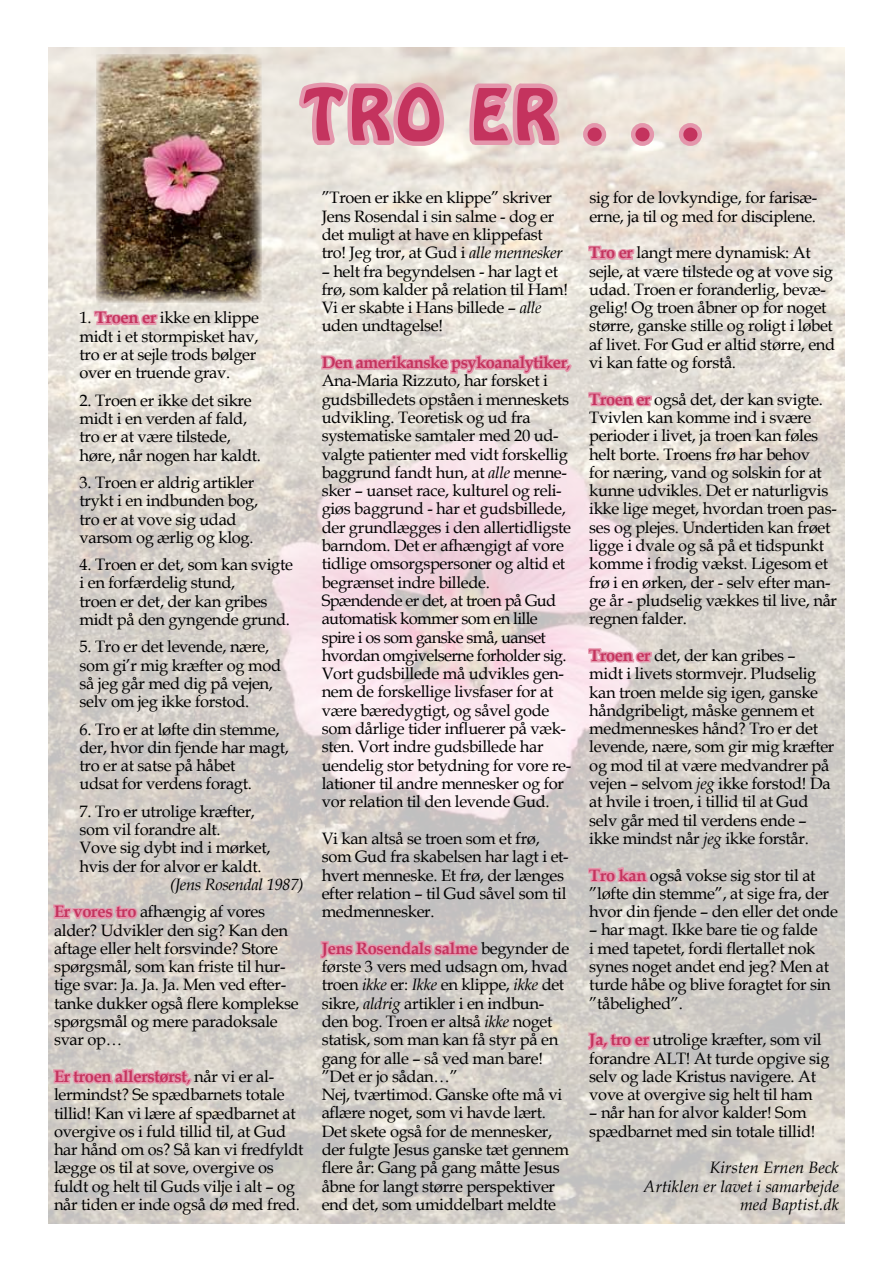
<style>
.page{position:relative;width:893px;height:1263px;background:#fff}
.page>*{position:absolute;margin:0;border:0;box-sizing:border-box;transform-origin:0 0}
.t1{font:63px "Hobo Std";color:#c4335e}
.t2{font:16.5px/18.3px "Book Antiqua";letter-spacing:-.02em;color:#000}
.t3{font:italic 16.5px/18.3px "Book Antiqua";color:#000;text-align:right}
.t4{font:italic 16.5px/27.3px "Book Antiqua";letter-spacing:-.02em;color:#000}
.s1{font-weight:700;color:#c4335e}
.s2{font-weight:700;font-style:normal;color:#c4335e}
.s3{font-style:normal}
.s4{color:#c4335e}
.s5{font-style:italic}
</style>
<div class="page">
<img style="left:49px;top:47px;width:795px;height:1177px">
<svg style="left:319px;top:352px;width:255px;height:27px;background:#e3c0c5"></svg>
<svg style="left:319px;top:938px;width:161px;height:27px;background:#d3b2b9"></svg>
<svg style="left:293px;top:78px;width:156px;height:72px;background:#e6b9c1"></svg>
<svg style="left:465px;top:79px;width:99px;height:70px;background:#e5b1bb"></svg>
<div style="left:583px;top:123px;width:23px;height:23px;border:9px solid #e496ac;border-radius:50%"></div>
<div style="left:631px;top:123px;width:23px;height:23px;border:9px solid #e496ac;border-radius:50%"></div>
<div style="left:679px;top:123px;width:23px;height:23px;border:9px solid #e496ac;border-radius:50%"></div>
<svg style="left:92px;top:309px;width:68px;height:25px;background:#e5c5c8"></svg>
<svg style="left:52px;top:903px;width:88px;height:20px;background:#d8b0b8"></svg>
<svg style="left:52px;top:1066px;width:142px;height:27px;background:#dcbabd"></svg>
<svg style="left:587px;top:244px;width:49px;height:19px"></svg>
<svg style="left:587px;top:390px;width:67px;height:26px;background:#e8c9cc"></svg>
<svg style="left:587px;top:647px;width:67px;height:25px;background:#ecc5cf"></svg>
<svg style="left:587px;top:866px;width:62px;height:25px;background:#d6b4ba"></svg>
<svg style="left:586px;top:1031px;width:66px;height:21px"></svg>
<img style="left:96px;top:54px;width:165px;height:248px">
<h1 class="t1" style="left:304px;top:71px;width:397px">TRO ER . . .</h1>
<p class="t2" style="left:80px;top:308px;width:181px">1. <span class="s1">Troen er</span> ikke en klippe midt i et stormpisket hav, tro er at sejle trods bølger over en truende grav.</p>
<p class="t2" style="left:80px;top:391px;width:183px">2. Troen er ikke det sikre midt i en verden af fald, tro er at være tilstede, høre, når nogen har kaldt.</p>
<p class="t2" style="left:80px;top:473px;width:180px">3. Troen er aldrig artikler trykt i en indbunden bog, tro er at vove sig udad varsom og ærlig og klog.</p>
<p class="t2" style="left:80px;top:555px;width:215px">4. Troen er det, som kan svigte i en forfærdelig stund,<br>troen er det, der kan gribes midt på den gyngende grund.</p>
<p class="t2" style="left:80px;top:637px;width:203px">5. Tro er det levende, nære, som gi’r mig kræfter og mod så jeg går med dig på vejen, selv om jeg ikke forstod.</p>
<p class="t2" style="left:80px;top:719px;width:211px">6. Tro er at løfte din stemme, der, hvor din fjende har magt, tro er at satse på håbet<br>udsat for verdens foragt.</p>
<p class="t2" style="left:80px;top:802px;width:193px">7. Tro er utrolige kræfter, som vil forandre alt.<br>Vove sig dybt ind i mørket, hvis der for alvor er kaldt.</p>
<p class="t4" style="left:54px;top:870px;width:251px;text-indent:116px">(Jens Rosendal 1987)<br><span class="s2">Er vores tro</span> <span class="s3">afhængig af vores</span></p>
<p class="t2" style="left:54px;top:920px;width:246px">alder? Udvikler den sig? Kan den aftage eller helt forsvinde? Store spørgsmål, som kan friste til hur&shy;tige svar: Ja. Ja. Ja. Men ved efter&shy;tanke dukker også flere komplekse spørgsmål og mere paradoksale svar op…</p>
<p class="t2" style="left:54px;top:1067px;width:251px"><span class="s1">Er troen allerstørst</span><span class="s4">,</span> når vi er al&shy;lermindst? Se spædbarnets totale tillid! Kan vi lære af spædbarnet at overgive os i fuld tillid til, at Gud har hånd om os? Så kan vi fredfyldt lægge os til at sove, overgive os fuldt og helt til Guds vilje i alt – og når tiden er inde også dø med fred.</p>
<p class="t2" style="left:322px;top:188px;width:242px">”Troen er ikke en klippe” skriver Jens Rosendal i sin salme - dog er det muligt at have en klippefast tro! Jeg tror, at Gud i <span class="s5">alle mennesker</span></p>
<p class="t2" style="left:322px;top:261px;width:248px">– helt fra begyndelsen - har lagt et frø, som kalder på relation til Ham!<br>Vi er skabte i Hans billede – <span class="s5">alle </span>uden undtagelse!</p>
<p class="t2" style="left:322px;top:353px;width:251px"><span class="s1">Den amerikanske psykoanalytiker</span><span class="s4">, </span>Ana-Maria Rizzuto, har forsket i gudsbilledets opståen i menneskets udvikling. Teoretisk og ud fra systematiske samtaler med 20 ud&shy;valgte patienter med vidt forskellig baggrund fandt hun, at <span class="s5">alle</span> menne&shy;sker – uanset race, kulturel og reli&shy;giøs baggrund - har et gudsbillede, der grundlægges i den allertidligste barndom. Det er afhængigt af vore tidlige omsorgspersoner og altid et begrænset indre billede.<br>Spændende er det, at troen på Gud automatisk kommer som en lille spire i os som ganske små, uanset hvordan omgivelserne forholder sig.<br>Vort gudsbillede må udvikles gen&shy;nem de forskellige livsfaser for at være bæredygtigt, og såvel gode som dårlige tider influerer på væk&shy;sten. Vort indre gudsbillede har uendelig stor betydning for vore re&shy;lationer til andre mennesker og for vor relation til den levende Gud.</p>
<p class="t2" style="left:322px;top:829px;width:249px">Vi kan altså se troen som et frø, som Gud fra skabelsen har lagt i et&shy;hvert menneske. Et frø, der længes efter relation – til Gud såvel som til medmennesker.</p>
<p class="t2" style="left:322px;top:939px;width:249px"><span class="s1">Jens Rosendals salme</span> begynder de første 3 vers med udsagn om, hvad troen <span class="s5">ikke</span> er: <span class="s5">Ikke</span> en klippe, <span class="s5">ikke</span> det sikre, <span class="s5">aldrig</span> artikler i en indbun&shy;den bog. Troen er altså <span class="s5">ikke</span> noget statisk, som man kan få styr på en gang for alle – så ved man bare! ”Det er jo sådan…”<br>Nej, tværtimod. Ganske ofte må vi aflære noget, som vi havde lært.<br>Det skete også for de mennesker, der fulgte Jesus ganske tæt gennem flere år: Gang på gang måtte Jesus åbne for langt større perspektiver end det, som umiddelbart meldte</p>
<p class="t2" style="left:589px;top:188px;width:229px">sig for de lovkyndige, for farisæ&shy;erne, ja til og med for disciplene.</p>
<p class="t2" style="left:589px;top:243px;width:247px"><span class="s1">Tro er</span> langt mere dynamisk: At sejle, at være tilstede og at vove sig udad. Troen er foranderlig, bevæ&shy;gelig! Og troen åbner op for noget større, ganske stille og roligt i løbet af livet. For Gud er altid større, end vi kan fatte og forstå.</p>
<p class="t2" style="left:589px;top:390px;width:249px"><span class="s1">Troen er</span> også det, der kan svigte.<br>Tvivlen kan komme ind i svære perioder i livet, ja troen kan føles helt borte. Troens frø har behov<br>for næring, vand og solskin for at kunne udvikles. Det er naturligvis ikke lige meget, hvordan troen pas&shy;ses og plejes. Undertiden kan frøet ligge i dvale og så på et tidspunkt komme i frodig vækst. Ligesom et frø i en ørken, der - selv efter man&shy;ge år - pludselig vækkes til live, når regnen falder.</p>
<p class="t2" style="left:589px;top:646px;width:247px"><span class="s1">Troen er</span> det, der kan gribes –<br>midt i livets stormvejr. Pludselig kan troen melde sig igen, ganske håndgribeligt, måske gennem et medmenneskes hånd? Tro er det levende, nære, som gir mig kræfter og mod til at være medvandrer på vejen – selvom <span class="s5">jeg</span> ikke forstod! Da at hvile i troen, i tillid til at Gud selv går med til verdens ende – ikke mindst når <span class="s5">jeg</span> ikke forstår.</p>
<p class="t2" style="left:589px;top:865px;width:250px"><span class="s1">Tro kan</span> også vokse sig stor til at ”løfte din stemme”, at sige fra, der hvor din fjende – den eller det onde</p>
<p class="t2" style="left:589px;top:920px;width:243px">– har magt. Ikke bare tie og falde<br>i med tapetet, fordi flertallet nok synes noget andet end jeg? Men at turde håbe og blive foragtet for sin ”tåbelighed”.</p>
<p class="t2" style="left:589px;top:1030px;width:242px"><span class="s1">Ja, tro er</span> utrolige kræfter, som vil forandre ALT! At turde opgive sig selv og lade Kristus navigere. At vove at overgive sig helt til ham</p>
<p class="t2" style="left:589px;top:1103px;width:228px">– når han for alvor kalder! Som spædbarnet med sin totale tillid!</p>
<p class="t3" style="left:643px;top:1158px;width:197px">Kirsten Ernen Beck<br>Artiklen er lavet i samarbejde med Baptist.dk</p>
</div>
